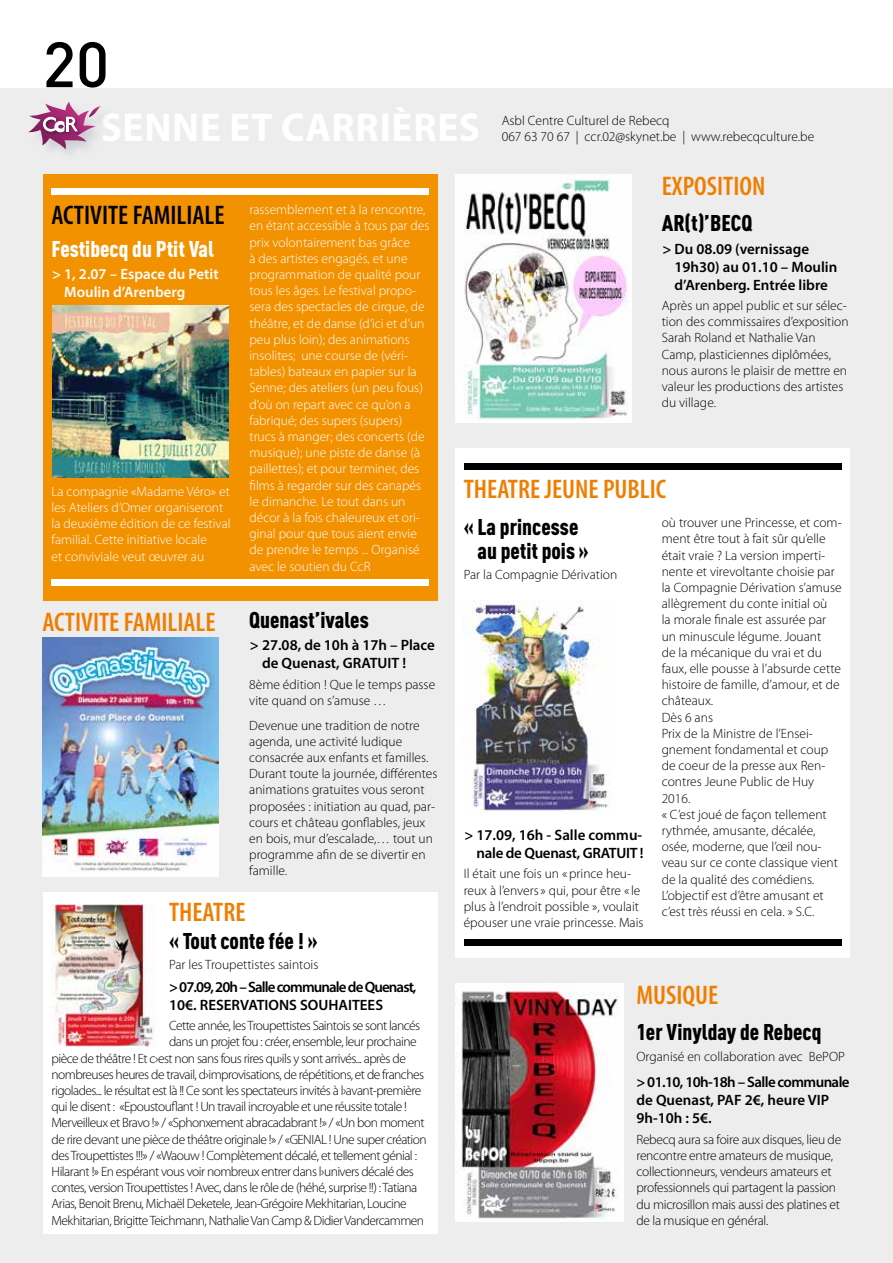
<style>
.page{position:relative;width:893px;height:1263px;background:#fff}
.page>*{position:absolute;margin:0;border:0;box-sizing:border-box;transform-origin:0 0}
.t1{font:500 63px "DIN";color:#000}
.t2{font:600 condensed 27px "Myriad Pro";color:#ef7d00}
.t3{font:600 condensed 27px "Myriad Pro";color:#000}
.t4{font:900 condensed 22.5px/24px "DINOT";color:#000}
.t5{font:900 condensed 22.5px "DINOT";color:#fff}
.t6{font:600 15px/18px "Myriad Pro";color:#000}
.t7{font:600 15px/18px "Myriad Pro";letter-spacing:-.035em;color:#000}
.t8{font:600 15px/18px "Myriad Pro";letter-spacing:-.06em;color:#000}
.t9{font:600 15px/18px "Myriad Pro";letter-spacing:-.02em;color:#000;text-align:right}
.t10{font:600 15px/18px "Myriad Pro";color:#fff}
.t11{font:300 13.5px/16.2px "Myriad Pro";color:#000}
.t12{font:300 13.5px "Myriad Pro";letter-spacing:-.04em;color:#000}
.t13{font:300 13.5px/16.2px "Myriad Pro";color:#fff}
.t14{font:300 13.5px/16.2px "Myriad Pro";letter-spacing:-.02em;color:#000}
.s1{font-family:"DINOT";font-weight:900;font-size:22.5px;color:#000}
</style>
<div class="page">
<div style="left:0;top:88px;width:893px;height:1175px;background:#ededed"></div>
<svg style="left:28px;top:102px;width:72px;height:47px"></svg>
<div style="left:43px;top:174px;width:395px;height:427px;background:#f39200"></div>
<img style="left:52px;top:305px;width:177px;height:173px">
<div style="left:51px;top:189px;width:378px;height:6px;background:#fff"></div>
<div style="left:51px;top:580px;width:378px;height:6px;background:#fff"></div>
<img style="left:43px;top:637px;width:176px;height:240px">
<img style="left:455px;top:174px;width:176px;height:249px">
<div style="left:43px;top:892px;width:395px;height:341px;background:#fff"></div>
<img style="left:51px;top:905px;width:104px;height:141px">
<div style="left:455px;top:448px;width:395px;height:510px;background:#fff"></div>
<div style="left:464px;top:463px;width:378px;height:7px;background:#000"></div>
<div style="left:464px;top:939px;width:378px;height:6px;background:#000"></div>
<img style="left:466px;top:600px;width:142px;height:213px">
<img style="left:455px;top:983px;width:169px;height:239px">
<h1 class="t1" style="left:43px;top:24px;width:68px">20</h1>
<h2 class="t3" style="left:52px;top:199px;width:174px">ACTIVITE FAMILIALE</h2>
<h3 class="t5" style="left:52px;top:235px;width:164px">Festibecq du Ptit Val</h3>
<p class="t10" style="left:64px;top:265px;width:156px;text-indent:-12px">&gt; 1, 2.07 – Espace du Petit<br>Moulin d’Arenberg</p>
<p class="t13" style="left:52px;top:483px;width:181px">La compagnie «Madame Véro» et les Ateliers d’Omer organiseront la deuxième édition de ce festival familial. Cette initiative locale<br>et conviviale veut œuvrer au</p>
<p class="t13" style="left:249px;top:202px;width:181px">rassemblement et à la rencontre, en étant accessible à tous par des prix volontairement bas grâce<br>à des artistes engagés, et une programmation de qualité pour tous les âges. Le festival propo&shy;sera des spectacles de cirque, de théâtre, et de danse (d’ici et d’un peu plus loin); des animations insolites; une course de (véri&shy;tables) bateaux en papier sur la<br>Senne; des ateliers (un peu fous) d’où on repart avec ce qu’on a fabriqué; des supers (supers) trucs à manger; des concerts (de musique); une piste de danse (à paillettes); et pour terminer, des films à regarder sur des canapés le dimanche. Le tout dans un décor à la fois chaleureux et ori&shy;ginal pour que tous aient envie de prendre le temps ... Organisé avec le soutien du CcR</p>
<h2 class="t2" style="left:43px;top:605px;width:328px">ACTIVITE FAMILIALE <span class="s1">Quenast’ivales</span></h2>
<p class="t6" style="left:262px;top:636px;width:174px;text-indent:-12px">&gt; 27.08, de 10h à 17h – Place de Quenast, GRATUIT !</p>
<p class="t11" style="left:249px;top:676px;width:187px">8ème édition ! Que le temps passe vite quand on s’amuse …</p>
<p class="t11" style="left:249px;top:717px;width:190px">Devenue une tradition de notre agenda, une activité ludique consacrée aux enfants et familles.<br>Durant toute la journée, différentes animations gratuites vous seront proposées : initiation au quad, par&shy;cours et château gonflables, jeux en bois, mur d’escalade,… tout un programme afin de se divertir en famille.</p>
<h2 class="t2" style="left:169px;top:895px;width:78px">THEATRE</h2>
<h3 class="t4" style="left:169px;top:929px;width:150px">« Tout conte fée ! »</h3>
<p class="t11" style="left:169px;top:957px;width:151px">Par les Troupettistes saintois</p>
<p class="t8" style="left:169px;top:977px;width:249px">&gt;07.09, 20h – Salle communale de Quenast,<br>10€. RESERVATIONS SOUHAITEES</p>
<p class="t12" style="left:169px;top:1018px;width:253px">Cette année, les Troupettistes Saintois se sont lancés</p>
<p class="t12" style="left:169px;top:1034px;width:249px">dans un projet fou : créer, ensemble, leur prochaine</p>
<p class="t12" style="left:52px;top:1050px;width:356px">pièce de théâtre ! Et c›est non sans fous rires qu›ils y sont arrivés... après de</p>
<p class="t12" style="left:52px;top:1067px;width:374px">nombreuses heures de travail, d›improvisations, de répétitions, et de franches</p>
<p class="t12" style="left:52px;top:1083px;width:371px">rigolades... le résultat est là !! Ce sont les spectateurs invités à l›avant-première</p>
<p class="t12" style="left:52px;top:1099px;width:357px">qui le disent : «Epoustouflant ! Un travail incroyable et une réussite totale !</p>
<p class="t12" style="left:52px;top:1115px;width:374px">Merveilleux et Bravo !» / «Sphonxement abracadabrant !» / «Un bon moment</p>
<p class="t12" style="left:52px;top:1131px;width:377px">de rire devant une pièce de théâtre originale !» / «GENIAL ! Une super création</p>
<p class="t12" style="left:52px;top:1148px;width:367px">des Troupettistes !!!» / «Waouw ! Complètement décalé, et tellement génial :</p>
<p class="t12" style="left:52px;top:1164px;width:364px">Hilarant !» En espérant vous voir nombreux entrer dans l›univers décalé des</p>
<p class="t12" style="left:52px;top:1180px;width:367px">contes, version Troupettistes ! Avec, dans le rôle de (héhé, surprise !!) : Tatiana</p>
<p class="t12" style="left:52px;top:1196px;width:357px">Arias, Benoit Brenu, Michaël Deketele, Jean-Grégoire Mekhitarian, Loucine</p>
<p class="t12" style="left:52px;top:1212px;width:374px">Mekhitarian, Brigitte Teichmann, Nathalie Van Camp &amp; Didier Vandercammen</p>
<p class="t11" style="left:502px;top:112px;width:314px">Asbl Centre Culturel de Rebecq<br>067 63 70 67 | ccr.02@skynet.be | www.rebecqculture.be</p>
<h2 class="t2" style="left:662px;top:169px;width:105px">EXPOSITION</h2>
<h3 class="t4" style="left:662px;top:211px;width:92px">AR(t)’BECQ</h3>
<p class="t6" style="left:674px;top:239px;width:164px;text-indent:-12px">&gt; Du 08.09 (vernissage<br>19h30) au 01.10 – Moulin d’Arenberg. Entrée libre</p>
<p class="t11" style="left:662px;top:298px;width:188px">Après un appel public et sur sélec&shy;tion des commissaires d’exposition<br>Sarah Roland et Nathalie Van<br>Camp, plasticiennes diplômées, nous aurons le plaisir de mettre en valeur les productions des artistes du village.</p>
<h2 class="t2" style="left:464px;top:472px;width:204px">THEATRE JEUNE PUBLIC</h2>
<h3 class="t4" style="left:477px;top:515px;width:113px;text-indent:-14px">« La princesse au petit pois »</h3>
<p class="t11" style="left:464px;top:567px;width:155px">Par la Compagnie Dérivation</p>
<p class="t11" style="left:662px;top:515px;width:181px">où trouver une Princesse, et com&shy;ment être tout à fait sûr qu’elle était vraie ? La version imperti&shy;nente et virevoltante choisie par la Compagnie Dérivation s’amuse allègrement du conte initial où<br>la morale finale est assurée par un minuscule légume. Jouant<br>de la mécanique du vrai et du faux, elle pousse à l’absurde cette histoire de famille, d’amour, et de châteaux.<br>Dès 6 ans<br>Prix de la Ministre de l’Ensei&shy;gnement fondamental et coup de coeur de la presse aux Ren&shy;contres Jeune Public de Huy<br>2016.<br>« C’est joué de façon tellement rythmée, amusante, décalée, osée, moderne, que l’œil nou&shy;veau sur ce conte classique vient de la qualité des comédiens.<br>L’objectif est d’être amusant et c’est très réussi en cela. » S.C.</p>
<p class="t9" style="left:464px;top:825px;width:181px">&gt; 17.09, 16h - Salle commu&shy;nale de Quenast, GRATUIT !</p>
<p class="t11" style="left:464px;top:866px;width:181px">Il était une fois un «prince heu&shy;reux à l’envers» qui, pour être «le plus à l’endroit possible », voulait épouser une vraie princesse. Mais</p>
<h2 class="t2" style="left:636px;top:978px;width:83px">MUSIQUE</h2>
<h3 class="t4" style="left:636px;top:1020px;width:187px">1er Vinylday de Rebecq</h3>
<p class="t11" style="left:636px;top:1048px;width:210px">Organisé en collaboration avec BePOP</p>
<p class="t7" style="left:636px;top:1073px;width:215px">&gt; 01.10, 10h-18h – Salle communale de Quenast, PAF 2€, heure VIP<br>9h-10h : 5€.</p>
<p class="t14" style="left:636px;top:1131px;width:206px">Rebecq aura sa foire aux disques, lieu de rencontre entre amateurs de musique, collectionneurs, vendeurs amateurs et professionnels qui partagent la passion du microsillon mais aussi des platines et de la musique en général.</p>
</div>
